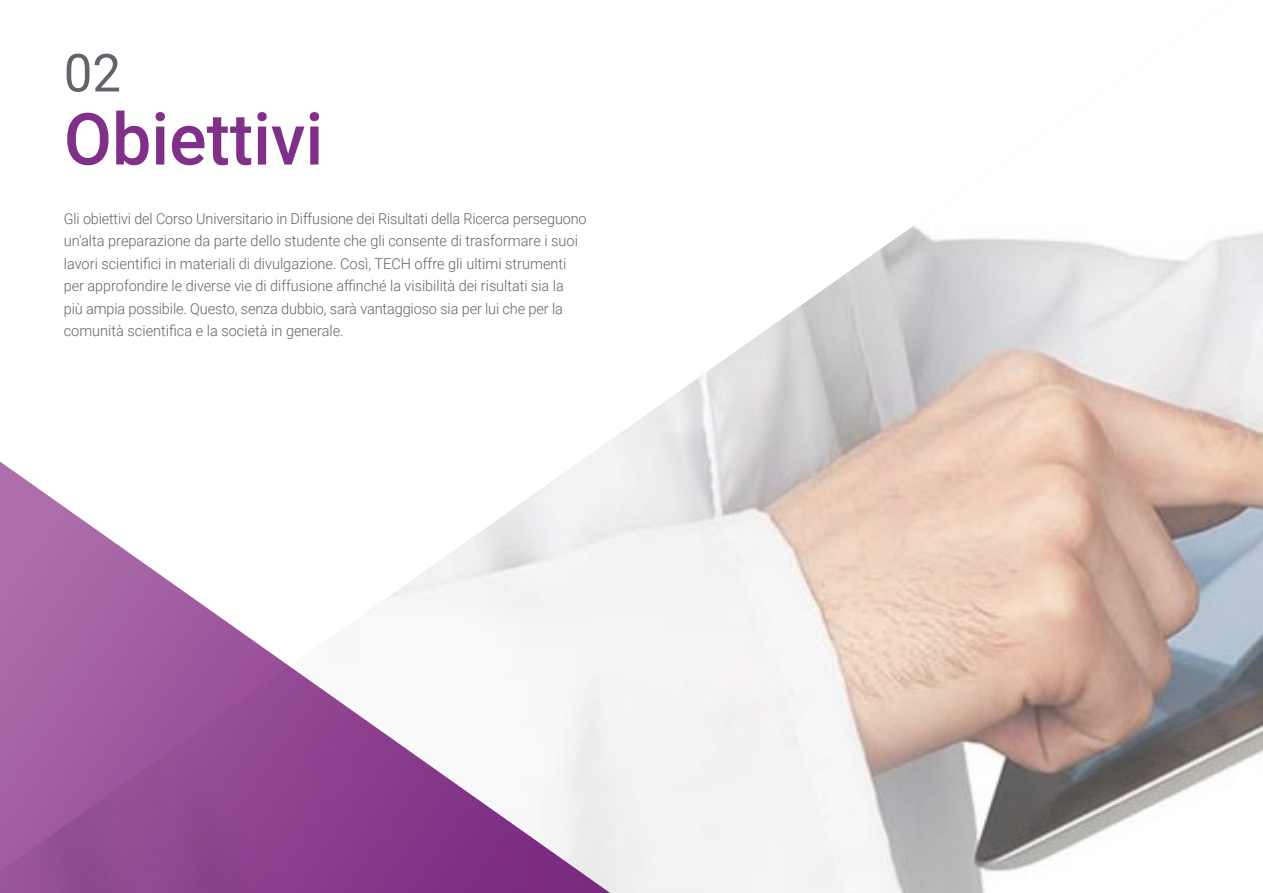
<style>
.page{position:relative;width:1263px;height:893px;background:#fff}
.page>*{position:absolute;margin:0;border:0;box-sizing:border-box;transform-origin:0 0}
.t1{font:500 72px "Roboto";color:#813089}
.t2{font:52.5px "Roboto";color:#61646a}
.t3{font:300 15px/22.5px "Roboto";color:#61646a;scale:.96 1}
</style>
<div class="page">
<img style="left:603px;top:225px;width:660px;height:668px">
<svg style="left:0;top:446px;width:640px;height:447px"></svg>
<h2 class="t2" style="left:64px;top:36px;width:59px">02</h2>
<h1 class="t1" style="left:64px;top:89px;width:261px">Obiettivi</h1>
<p class="t3" style="left:64px;top:207px;width:546px">Gli obiettivi del Corso Universitario in Diffusione dei Risultati della Ricerca perseguono un'alta preparazione da parte dello studente che gli consente di trasformare i suoi lavori scientifici in materiali di divulgazione. Così, TECH offre gli ultimi strumenti per approfondire le diverse vie di diffusione affinché la visibilità dei risultati sia la più ampia possibile. Questo, senza dubbio, sarà vantaggioso sia per lui che per la comunità scientifica e la società in generale.</p>
</div>
